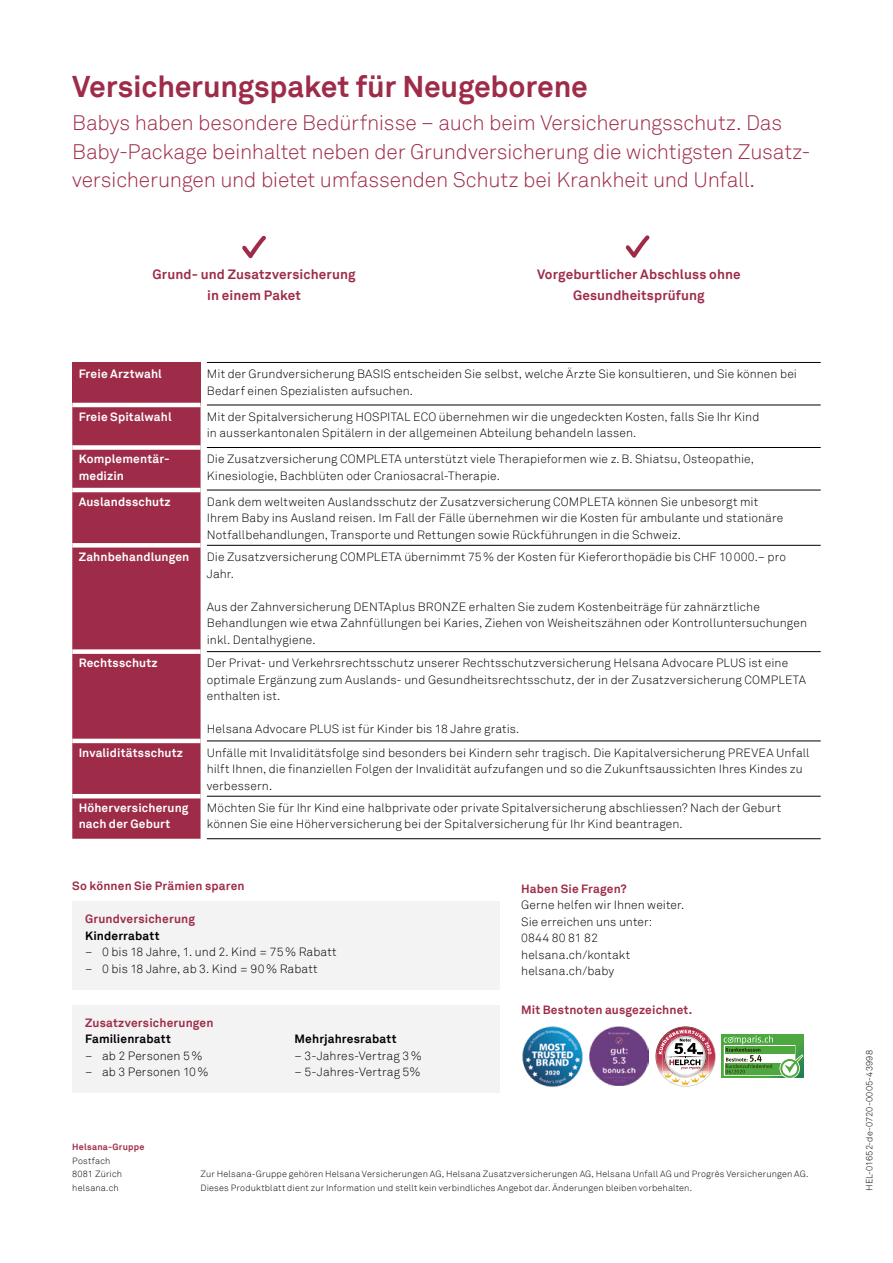
<style>
.page{position:relative;width:893px;height:1263px;background:#fff}
.page>*{position:absolute;margin:0;border:0;box-sizing:border-box;transform-origin:0 0}
.t1{font:700 30px "Akkurat Helsana";letter-spacing:-.01em;color:#9e2c48}
.t2{font:300 21px/28.5px "Akkurat Helsana";letter-spacing:-.01em;color:#9e2c48}
.t3{font:700 13.5px/20.7px "Akkurat Helsana";letter-spacing:.01em;color:#9e2c48;text-align:center}
.t4{font:300 12px/16.5px "Akkurat Helsana";letter-spacing:.01em;color:#000}
.t5{font:700 12px/16.5px "Akkurat Helsana";letter-spacing:.015em;color:#fff}
.t6{font:700 12px "Akkurat Helsana";letter-spacing:.015em;color:#9e2c48}
.t7{font:700 12px "Akkurat Helsana";letter-spacing:.015em;color:#000}
.t8{font:300 9px/13.5px "Akkurat Helsana";letter-spacing:.02em;color:#000}
.t9{font:700 9px "Akkurat Helsana";letter-spacing:.025em;color:#9e2c48}
.t10{font:2.25px "Myriad Pro";color:#000}
</style>
<div class="page">
<div style="left:72px;top:362px;width:129px;height:43px;background:#9e2c48"></div>
<div style="left:72px;top:407px;width:129px;height:432px;background:#9e2c48"></div>
<hr style="left:72px;top:403px;width:129px;height:4px;background:#fff">
<hr style="left:72px;top:794px;width:129px;height:4px;background:#fff">
<div style="left:72px;top:445px;width:129px;height:5px;background:#fff"></div>
<hr style="left:72px;top:488px;width:129px;height:4px;background:#fff">
<svg style="left:72px;top:543px;width:129px;height:4px"></svg>
<div style="left:72px;top:649px;width:129px;height:5px;background:#fff"></div>
<hr style="left:72px;top:739px;width:129px;height:4px;background:#fff">
<hr style="left:207px;top:362px;width:614px;height:1px;background:#000">
<hr style="left:207px;top:405px;width:614px;height:1px;background:#000">
<hr style="left:207px;top:447px;width:614px;height:1px;background:#000">
<hr style="left:207px;top:490px;width:614px;height:1px;background:#000">
<hr style="left:207px;top:545px;width:614px;height:1px;background:#000">
<hr style="left:207px;top:651px;width:614px;height:1px;background:#000">
<hr style="left:207px;top:741px;width:614px;height:1px;background:#000">
<hr style="left:207px;top:796px;width:614px;height:1px;background:#000">
<hr style="left:207px;top:838px;width:614px;height:1px;background:#000">
<div style="left:72px;top:1005px;width:428px;height:87px;background:#f3f3f3"></div>
<div style="left:72px;top:901px;width:428px;height:89px;background:#f3f3f3"></div>
<svg style="left:242px;top:236px;width:24px;height:22px"></svg>
<svg style="left:626px;top:235px;width:24px;height:23px"></svg>
<img style="left:590px;top:1027px;width:59px;height:59px">
<img style="left:712px;top:1042px;width:3px;height:29px">
<svg style="left:655px;top:1026px;width:57px;height:61px"></svg>
<img style="left:522px;top:1026px;width:61px;height:61px">
<svg style="left:722px;top:1035px;width:2px;height:43px"></svg>
<svg style="left:724px;top:1035px;width:79px;height:43px"></svg>
<h1 class="t1" style="left:72px;top:68px;width:517px">Versicherungspaket für Neugeborene</h1>
<h2 class="t2" style="left:72px;top:109px;width:740px">Babys haben besondere Bedürfnisse – auch beim Versicherungsschutz. Das<br>Baby-Package beinhaltet neben der Grundversicherung die wichtigsten Zusatz&shy;versicherungen und bietet umfassenden Schutz bei Krankheit und Unfall.</h2>
<p class="t3" style="left:153px;top:264px;width:205px">Grund- und Zusatzversicherung in einem Paket</p>
<p class="t3" style="left:537px;top:264px;width:205px">Vorgeburtlicher Abschluss ohne<br>Gesundheitsprüfung</p>
<p class="t5" style="left:79px;top:366px;width:85px">Freie Arztwahl</p>
<p class="t4" style="left:207px;top:366px;width:592px">Mit der Grundversicherung BASIS entscheiden Sie selbst, welche Ärzte Sie konsultieren, und Sie können bei<br>Bedarf einen Spezialisten aufsuchen.</p>
<p class="t5" style="left:79px;top:408px;width:94px">Freie Spitalwahl</p>
<p class="t4" style="left:207px;top:408px;width:554px">Mit der Spitalversicherung HOSPITAL ECO übernehmen wir die ungedeckten Kosten, falls Sie Ihr Kind in ausserkantonalen Spitälern in der allgemeinen Abteilung behandeln lassen.</p>
<p class="t5" style="left:79px;top:451px;width:91px">Komplementär&shy;medizin</p>
<p class="t4" style="left:207px;top:451px;width:548px">Die Zusatzversicherung COMPLETA unterstützt viele Therapieformen wie z.B. Shiatsu, Osteopathie,<br>Kinesiologie, Bachblüten oder Craniosacral-Therapie.</p>
<p class="t5" style="left:79px;top:493px;width:94px">Auslandsschutz</p>
<p class="t4" style="left:207px;top:493px;width:578px">Dank dem weltweiten Auslandsschutz der Zusatzversicherung COMPLETA können Sie unbesorgt mit<br>Ihrem Baby ins Ausland reisen. Im Fall der Fälle übernehmen wir die Kosten für ambulante und stationäre<br>Notfallbehandlungen, Transporte und Rettungen sowie Rückführungen in die Schweiz.</p>
<p class="t5" style="left:79px;top:548px;width:112px">Zahnbehandlungen</p>
<p class="t4" style="left:207px;top:549px;width:581px">Die Zusatzversicherung COMPLETA übernimmt 75% der Kosten für Kieferorthopädie bis CHF 10000.– pro<br>Jahr.</p>
<p class="t4" style="left:207px;top:598px;width:602px">Aus der Zahnversicherung DENTAplus BRONZE erhalten Sie zudem Kostenbeiträge für zahnärztliche<br>Behandlungen wie etwa Zahnfüllungen bei Karies, Ziehen von Weisheitszähnen oder Kontrolluntersuchungen inkl. Dentalhygiene.</p>
<p class="t5" style="left:79px;top:655px;width:81px">Rechtsschutz</p>
<p class="t4" style="left:207px;top:655px;width:601px">Der Privat- und Verkehrsrechtsschutz unserer Rechtsschutzversicherung Helsana Advocare PLUS ist eine optimale Ergänzung zum Auslands- und Gesundheitsrechtsschutz, der in der Zusatzversicherung COMPLETA enthalten ist.</p>
<p class="t4" style="left:207px;top:721px;width:314px">Helsana Advocare PLUS ist für Kinder bis 18 Jahre gratis.</p>
<p class="t5" style="left:79px;top:744px;width:106px">Invaliditätsschutz</p>
<p class="t4" style="left:207px;top:744px;width:604px">Unfälle mit Invaliditätsfolge sind besonders bei Kindern sehr tragisch. Die Kapitalversicherung PREVEA Unfall hilft Ihnen, die finanziellen Folgen der Invalidität aufzufangen und so die Zukunftsaussichten Ihres Kindes zu verbessern.</p>
<p class="t5" style="left:79px;top:799px;width:111px">Höherversicherung nach der Geburt</p>
<p class="t4" style="left:207px;top:799px;width:576px">Möchten Sie für Ihr Kind eine halbprivate oder private Spitalversicherung abschliessen? Nach der Geburt können Sie eine Höherversicherung bei der Spitalversicherung für Ihr Kind beantragen.</p>
<p class="t6" style="left:72px;top:878px;width:174px">So können Sie Prämien sparen</p>
<p class="t6" style="left:521px;top:881px;width:107px">Haben Sie Fragen?</p>
<p class="t4" style="left:521px;top:897px;width:164px">Gerne helfen wir Ihnen weiter.<br>Sie erreichen uns unter:<br>0844 80 81 82 helsana.ch/kontakt helsana.ch/baby</p>
<p class="t6" style="left:521px;top:1002px;width:173px">Mit Bestnoten ausgezeichnet.</p>
<p class="t6" style="left:85px;top:912px;width:111px">Grundversicherung</p>
<p class="t7" style="left:85px;top:928px;width:76px">Kinderrabatt</p>
<p class="t4" style="left:85px;top:944px;width:253px">– 0 bis 18 Jahre, 1. und 2. Kind = 75% Rabatt</p>
<p class="t4" style="left:85px;top:960px;width:234px">– 0 bis 18 Jahre, ab 3. Kind = 90% Rabatt</p>
<p class="t6" style="left:85px;top:1015px;width:130px">Zusatzversicherungen</p>
<p class="t7" style="left:85px;top:1032px;width:87px">Familienrabatt</p>
<p class="t4" style="left:85px;top:1047px;width:119px">– ab 2 Personen 5%</p>
<p class="t4" style="left:85px;top:1064px;width:125px">– ab 3 Personen 10%</p>
<p class="t7" style="left:295px;top:1032px;width:103px">Mehrjahresrabatt</p>
<p class="t4" style="left:295px;top:1047px;width:129px">– 3-Jahres-Vertrag 3%</p>
<p class="t4" style="left:295px;top:1064px;width:127px">– 5-Jahres-Vertrag 5%</p>
<p class="t10" style="left:697px;top:1052px;width:7px">von 6</p>
<p class="t8" style="left:862px;top:1191px;width:142px;rotate:-90deg">HEL-01652-de-0720-0005-43998</p>
<p class="t9" style="left:72px;top:1141px;width:74px">Helsana-Gruppe</p>
<p class="t8" style="left:72px;top:1154px;width:51px">Postfach<br>8081 Zürich helsana.ch</p>
<p class="t8" style="left:201px;top:1167px;width:609px">Zur Helsana-Gruppe gehören Helsana Versicherungen AG, Helsana Zusatzversicherungen AG, Helsana Unfall AG und Progrès Versicherungen AG.<br>Dieses Produktblatt dient zur Information und stellt kein verbindliches Angebot dar. Änderungen bleiben vorbehalten.</p>
</div>
